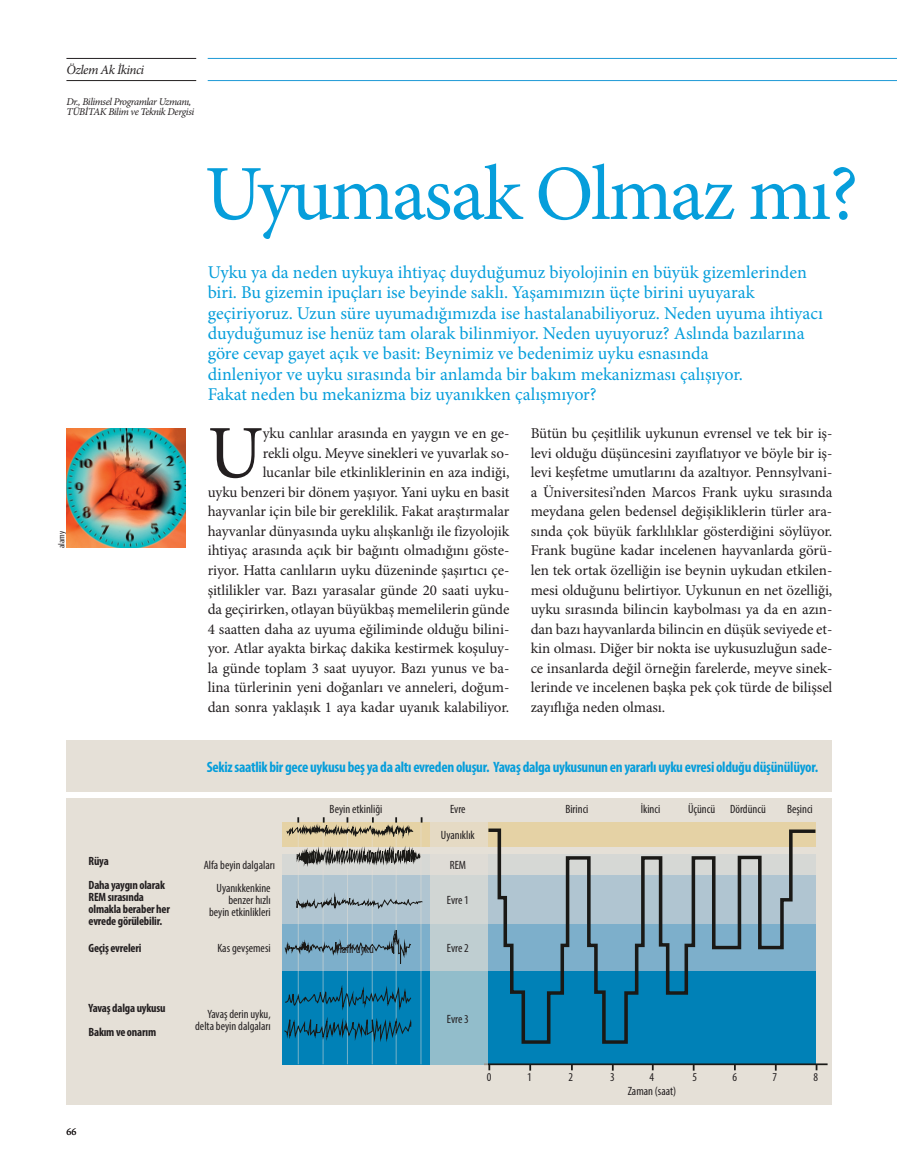
<style>
.page{position:relative;width:897px;height:1175px;background:#fff}
.page>*{position:absolute;margin:0;border:0;box-sizing:border-box;transform-origin:0 0}
.t1{font:78px "Minion Pro";letter-spacing:-.03em;color:#069edb}
.t2{font:75.15px "Minion Pro";color:#231f20}
.t3{font:18px/20.2px "Minion Pro";color:#069edb}
.t4{font:15px/19.5px "Minion Pro";letter-spacing:-.005em;color:#231f20;text-align:right}
.t5{font:700 condensed 15px "Myriad Pro";letter-spacing:-.02em;color:#069edb}
.t6{font:italic 13.2px "Minion Pro";letter-spacing:-.035em;color:#231f20}
.t7{font:condensed 12px/12px "Myriad Pro";color:#231f20;text-align:right}
.t8{font:700 condensed 12px/24px "Myriad Pro";letter-spacing:-.015em;color:#231f20}
.t9{font:italic 10.35px/10.4px "Minion Pro";letter-spacing:-.04em;color:#231f20}
.t10{font:10.35px "Minion Pro";color:#231f20}
.t11{font:condensed 9px "Myriad Pro";color:#231f20}
</style>
<div class="page">
<hr style="left:66px;top:80px;width:130px;height:1px;background:#231f20">
<hr style="left:66px;top:58px;width:130px;height:1px;background:#231f20">
<hr style="left:208px;top:80px;width:688px;height:1px;background:#1d99d6">
<hr style="left:208px;top:58px;width:688px;height:1px;background:#1d99d6">
<img style="left:66px;top:428px;width:119px;height:119px">
<div style="left:66px;top:798px;width:766px;height:306px;background:#e5e0d7"></div>
<div style="left:66px;top:740px;width:766px;height:51px;background:#e5e0d7"></div>
<div style="left:282px;top:822px;width:533px;height:25px;background:#e5d2a5"></div>
<div style="left:282px;top:923px;width:533px;height:48px;background:#7dafcb"></div>
<div style="left:282px;top:971px;width:533px;height:92px;background:#0081b7"></div>
<svg style="left:488px;top:826px;width:328px;height:219px"></svg>
<hr style="left:298px;top:822px;width:1px;height:241px;background:#fff">
<hr style="left:322px;top:822px;width:1px;height:241px;background:#fff">
<hr style="left:347px;top:822px;width:1px;height:241px;background:#fff">
<hr style="left:372px;top:822px;width:1px;height:241px;background:#fff">
<hr style="left:395px;top:822px;width:1px;height:241px;background:#fff">
<hr style="left:420px;top:822px;width:1px;height:241px;background:#fff">
<hr style="left:484px;top:1063px;width:343px;height:1px;background:#1d1d1b">
<svg style="left:488px;top:1063px;width:2px;height:6px"></svg>
<svg style="left:529px;top:1063px;width:2px;height:7px"></svg>
<svg style="left:611px;top:1063px;width:2px;height:7px"></svg>
<svg style="left:651px;top:1063px;width:2px;height:6px"></svg>
<svg style="left:692px;top:1063px;width:2px;height:7px"></svg>
<svg style="left:774px;top:1063px;width:2px;height:7px"></svg>
<svg style="left:815px;top:1063px;width:2px;height:6px"></svg>
<svg style="left:284px;top:971px;width:128px;height:74px"></svg>
<svg style="left:284px;top:817px;width:139px;height:146px"></svg>
<svg style="left:430px;top:822px;width:58px;height:244px"></svg>
<p class="t6" style="left:66px;top:61px;width:79px">Özlem Ak İkinci</p>
<p class="t9" style="left:66px;top:96px;width:129px">Dr., Bilimsel Programlar Uzmanı,<br>TÜBİTAK Bilim ve Teknik Dergisi</p>
<p class="t11" style="left:56px;top:547px;width:18px;rotate:-90deg">alamy</p>
<p class="t8" style="left:89px;top:848px;width:78px">Rüya<br>Daha yaygın olarak</p>
<p class="t8" style="left:89px;top:890px;width:83px;line-height:12px">REM sırasında olmakla beraber her evrede görülebilir.</p>
<p class="t8" style="left:89px;top:935px;width:54px">Geçiş evreleri</p>
<h1 class="t1" style="left:205px;top:142px;width:655px">Uyumasak Olmaz mı?</h1>
<p class="t3" style="left:208px;top:262px;width:616px">Uyku ya da neden uykuya ihtiyaç duyduğumuz biyolojinin en büyük gizemlerinden biri. Bu gizemin ipuçları ise beyinde saklı. Yaşamımızın üçte birini uyuyarak geçiriyoruz. Uzun süre uyumadığımızda ise hastalanabiliyoruz. Neden uyuma ihtiyacı duyduğumuz ise henüz tam olarak bilinmiyor. Neden uyuyoruz? Aslında bazılarına göre cevap gayet açık ve basit: Beynimiz ve bedenimiz uyku esnasında<br>dinleniyor ve uyku sırasında bir anlamda bir bakım mekanizması çalışıyor.<br>Fakat neden bu mekanizma biz uyanıkken çalışmıyor?</p>
<p class="t4" style="left:208px;top:423px;width:303px">yku canlılar arasında en yaygın ve en ge-<br>rekli olgu. Meyve sinekleri ve yuvarlak so-<br>lucanlar bile etkinliklerinin en aza indiği,<br>uyku benzeri bir dönem yaşıyor. Yani uyku en basit hayvanlar için bile bir gereklilik. Fakat araştırmalar hayvanlar dünyasında uyku alışkanlığı ile fizyolojik ihtiyaç arasında açık bir bağıntı olmadığını göste&shy;riyor. Hatta canlıların uyku düzeninde şaşırtıcı çe&shy;şitlilikler var. Bazı yarasalar günde 20 saati uyku&shy;da geçirirken, otlayan büyükbaş memelilerin günde 4 saatten daha az uyuma eğiliminde olduğu bilini&shy;yor. Atlar ayakta birkaç dakika kestirmek koşuluy&shy;la günde toplam 3 saat uyuyor. Bazı yunus ve ba&shy;lina türlerinin yeni doğanları ve anneleri, doğum&shy;dan sonra yaklaşık 1 aya kadar uyanık kalabiliyor.</p>
<p class="t4" style="left:530px;top:423px;width:303px;text-align:justify">Bütün bu çeşitlilik uykunun evrensel ve tek bir iş&shy;levi olduğu düşüncesini zayıflatıyor ve böyle bir iş&shy;levi keşfetme umutlarını da azaltıyor. Pennsylvani&shy;a Üniversitesi’nden Marcos Frank uyku sırasında meydana gelen bedensel değişikliklerin türler ara&shy;sında çok büyük farklılıklar gösterdiğini söylüyor.<br>Frank bugüne kadar incelenen hayvanlarda görü&shy;len tek ortak özelliğin ise beynin uykudan etkilen&shy;mesi olduğunu belirtiyor. Uykunun en net özelliği, uyku sırasında bilincin kaybolması ya da en azın&shy;dan bazı hayvanlarda bilincin en düşük seviyede et&shy;kin olması. Diğer bir nokta ise uykusuzluğun sade&shy;ce insanlarda değil örneğin farelerde, meyve sinek&shy;lerinde ve incelenen başka pek çok türde de bilişsel zayıflığa neden olması.</p>
<h2 class="t2" style="left:208px;top:402px;width:57px">U</h2>
<p class="t5" style="left:207px;top:757px;width:612px">Sekiz saatlik bir gece uykusu beş ya da altı evreden oluşur. Yavaş dalga uykusunun en yararlı uyku evresi olduğu düşünülüyor.</p>
<p class="t7" style="left:329px;top:803px;width:54px">Beyin etkinliği</p>
<p class="t7" style="left:565px;top:803px;width:25px">Birinci</p>
<p class="t7" style="left:640px;top:803px;width:21px">İkinci</p>
<p class="t7" style="left:688px;top:803px;width:79px">Üçüncü Dördüncü</p>
<p class="t7" style="left:786px;top:803px;width:27px">Beşinci</p>
<p class="t7" style="left:441px;top:796px;width:35px;line-height:25.7px;text-align:center">Evre<br>Uyanıklık</p>
<p class="t7" style="left:216px;top:853px;width:60px;line-height:23px;text-align:left;text-indent:-13px">Alfa beyin dalgaları<br>Uyanıkkenkine</p>
<p class="t7" style="left:209px;top:893px;width:63px">benzer hızlı beyin etkinlikleri</p>
<p class="t7" style="left:217px;top:941px;width:55px">Kas gevşemesi</p>
<p class="t7" style="left:336px;top:943px;width:39px">Hafif uyku</p>
<p class="t7" style="left:449px;top:858px;width:18px">REM</p>
<p class="t7" style="left:447px;top:893px;width:23px">Evre 1</p>
<p class="t7" style="left:447px;top:942px;width:23px">Evre 2</p>
<p class="t8" style="left:89px;top:995px;width:78px">Yavaş dalga uykusu<br>Bakım ve onarım</p>
<p class="t7" style="left:195px;top:1007px;width:77px">Yavaş derin uyku, delta beyin dalgaları</p>
<p class="t10" style="left:66px;top:1124px;width:11px">66</p>
<p class="t7" style="left:447px;top:1012px;width:23px">Evre 3</p>
<p class="t7" style="left:486px;top:1070px;width:6px">0</p>
<p class="t7" style="left:527px;top:1070px;width:6px">1</p>
<p class="t7" style="left:568px;top:1070px;width:6px">2</p>
<p class="t7" style="left:610px;top:1070px;width:6px">3</p>
<p class="t7" style="left:649px;top:1070px;width:6px">4</p>
<p class="t7" style="left:692px;top:1070px;width:6px">5</p>
<p class="t7" style="left:732px;top:1070px;width:6px">6</p>
<p class="t7" style="left:772px;top:1070px;width:6px">7</p>
<p class="t7" style="left:813px;top:1070px;width:6px">8</p>
<p class="t7" style="left:627px;top:1084px;width:50px">Zaman (saat)</p>
</div>
